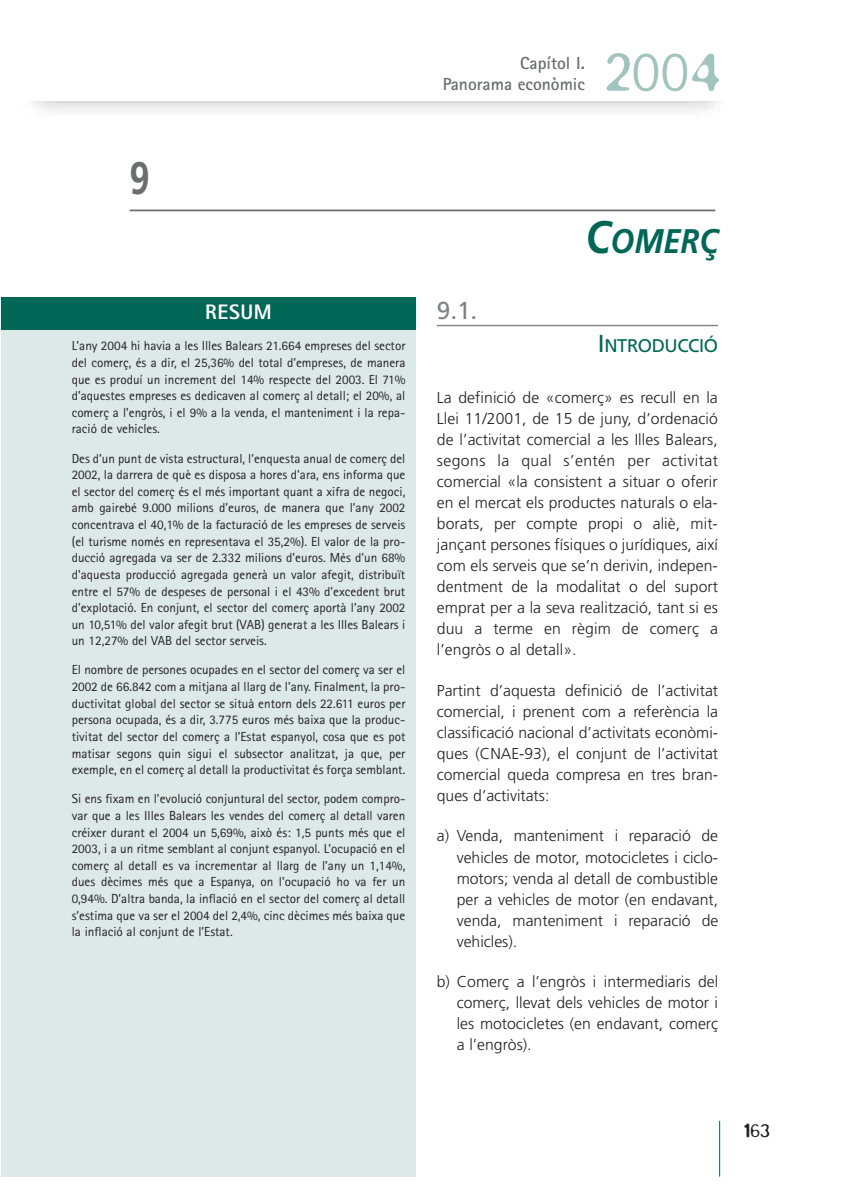
<style>
.page{position:relative;width:844px;height:1191px;background:#fff}
.page>*{position:absolute;margin:0;border:0;box-sizing:border-box;transform-origin:0 0}
.t1{font:300 61.07px "Blur";color:#a2c4be}
.t2{font:700 45.5px "Frutiger";color:#6c6d70;scale:.8 1}
.t3{font:italic 700 34.12px "Frutiger";color:#006756;scale:.9 1}
.t4{font:24.5px "Frutiger";color:#808285}
.t5{font:800 21px "Rotis Sans Serif";letter-spacing:.03em;color:#fff}
.t6{font:300 21px "Blur";color:#231f20}
.t7{font:18.38px "Frutiger";letter-spacing:-.02em;color:#006756}
.t8{font:700 17.5px/21px "Rotis Sans Serif";color:#6c6d70;text-align:right}
.t9{font:300 15.75px/21px "Frutiger";color:#231f20;text-align:justify}
.t10{font:13.12px/16.6px "Rotis Sans Serif";color:#231f20;text-align:justify}
.s1{font-size:45.5px}
.s2{font-size:24.5px}
</style>
<div class="page">
<div style="left:1px;top:298px;width:415px;height:879px;background:#dde9e6"></div>
<hr style="left:719px;top:1121px;width:1px;height:55px;background:#006756">
<hr style="left:437px;top:325px;width:281px;height:1px;background:#808285">
<hr style="left:130px;top:209px;width:585px;height:2px;background:#6c6d70">
<div style="left:1px;top:297px;width:415px;height:32px;background:#006756"></div>
<h2 class="t2" style="left:130px;top:160px;width:27px">9</h2>
<h3 class="t5" style="left:205px;top:304px;width:68px">RESUM</h3>
<p class="t10" style="left:72px;top:339px;width:335px">L’any 2004 hi havia a les Illes Balears 21.664 empreses del sector del comerç, és a dir, el 25,36% del total d’empreses, de manera que es produí un increment del 14% respecte del 2003. El 71% d’aquestes empreses es dedicaven al comerç al detall; el 20%, al comerç a l’engròs, i el 9% a la venda, el manteniment i la repa&shy;ració de vehicles.</p>
<p class="t10" style="left:72px;top:451px;width:335px">Des d’un punt de vista estructural, l’enquesta anual de comerç del 2002, la darrera de què es disposa a hores d’ara, ens informa que el sector del comerç és el més important quant a xifra de negoci, amb gairebé 9.000 milions d’euros, de manera que l’any 2002 concentrava el 40,1% de la facturació de les empreses de serveis (el turisme només en representava el 35,2%). El valor de la pro&shy;ducció agregada va ser de 2.332 milions d’euros. Més d’un 68% d’aquesta producció agregada generà un valor afegit, distribuït entre el 57% de despeses de personal i el 43% d’excedent brut d’explotació. En conjunt, el sector del comerç aportà l’any 2002 un 10,51% del valor afegit brut (VAB) generat a les Illes Balears i un 12,27% del VAB del sector serveis.</p>
<p class="t10" style="left:72px;top:663px;width:335px">El nombre de persones ocupades en el sector del comerç va ser el 2002 de 66.842 com a mitjana al llarg de l’any. Finalment, la pro&shy;ductivitat global del sector se situà entorn dels 22.611 euros per persona ocupada, és a dir, 3.775 euros més baixa que la produc&shy;tivitat del sector del comerç a l’Estat espanyol, cosa que es pot matisar segons quin sigui el subsector analitzat, ja que, per exemple, en el comerç al detall la productivitat és força semblant.</p>
<p class="t10" style="left:72px;top:792px;width:335px">Si ens fixam en l’evolució conjuntural del sector, podem compro&shy;var que a les Illes Balears les vendes del comerç al detall varen créixer durant el 2004 un 5,69%, això és: 1,5 punts més que el 2003, i a un ritme semblant al conjunt espanyol. L’ocupació en el comerç al detall es va incrementar al llarg de l’any un 1,14%, dues dècimes més que a Espanya, on l’ocupació ho va fer un 0,94%. D’altra banda, la inflació en el sector del comerç al detall s’estima que va ser el 2004 del 2,4%, cinc dècimes més baixa que la inflació al conjunt de l’Estat.</p>
<h3 class="t8" style="left:442px;top:54px;width:144px">Capítol I.<br>Panorama econòmic</h3>
<h1 class="t1" style="left:603px;top:34px;width:119px">2004</h1>
<h3 class="t4" style="left:437px;top:300px;width:42px">9.1.</h3>
<h3 class="t3" style="left:585px;top:227px;width:149px"><span class="s1">C</span>OMERÇ</h3>
<h3 class="t7" style="left:597px;top:338px;width:122px"><span class="s2">I</span>NTRODUCCIÓ</h3>
<p class="t9" style="left:437px;top:388px;width:283px">La definició de «comerç» es recull en la Llei 11/2001, de 15 de juny, d’ordenació de l’activitat comercial a les Illes Balears, segons la qual s’entén per activitat comercial «la consistent a situar o oferir en el mercat els productes naturals o ela&shy;borats, per compte propi o aliè, mit&shy;jançant persones físiques o jurídiques, així com els serveis que se’n derivin, indepen&shy;dentment de la modalitat o del suport emprat per a la seva realització, tant si es duu a terme en règim de comerç a l’engròs o al detall».</p>
<p class="t9" style="left:437px;top:681px;width:283px">Partint d’aquesta definició de l’activitat comercial, i prenent com a referència la classificació nacional d’activitats econòmi&shy;ques (CNAE-93), el conjunt de l’activitat comercial queda compresa en tres bran&shy;ques d’activitats:</p>
<p class="t9" style="left:456px;top:826px;width:263px;text-indent:-20px">a) Venda, manteniment i reparació de vehicles de motor, motocicletes i ciclo&shy;motors; venda al detall de combustible per a vehicles de motor (en endavant, venda, manteniment i reparació de vehicles).</p>
<p class="t9" style="left:456px;top:972px;width:263px;text-indent:-20px">b) Comerç a l’engròs i intermediaris del comerç, llevat dels vehicles de motor i les motocicletes (en endavant, comerç a l’engròs).</p>
<h3 class="t6" style="left:744px;top:1117px;width:27px">163</h3>
</div>
